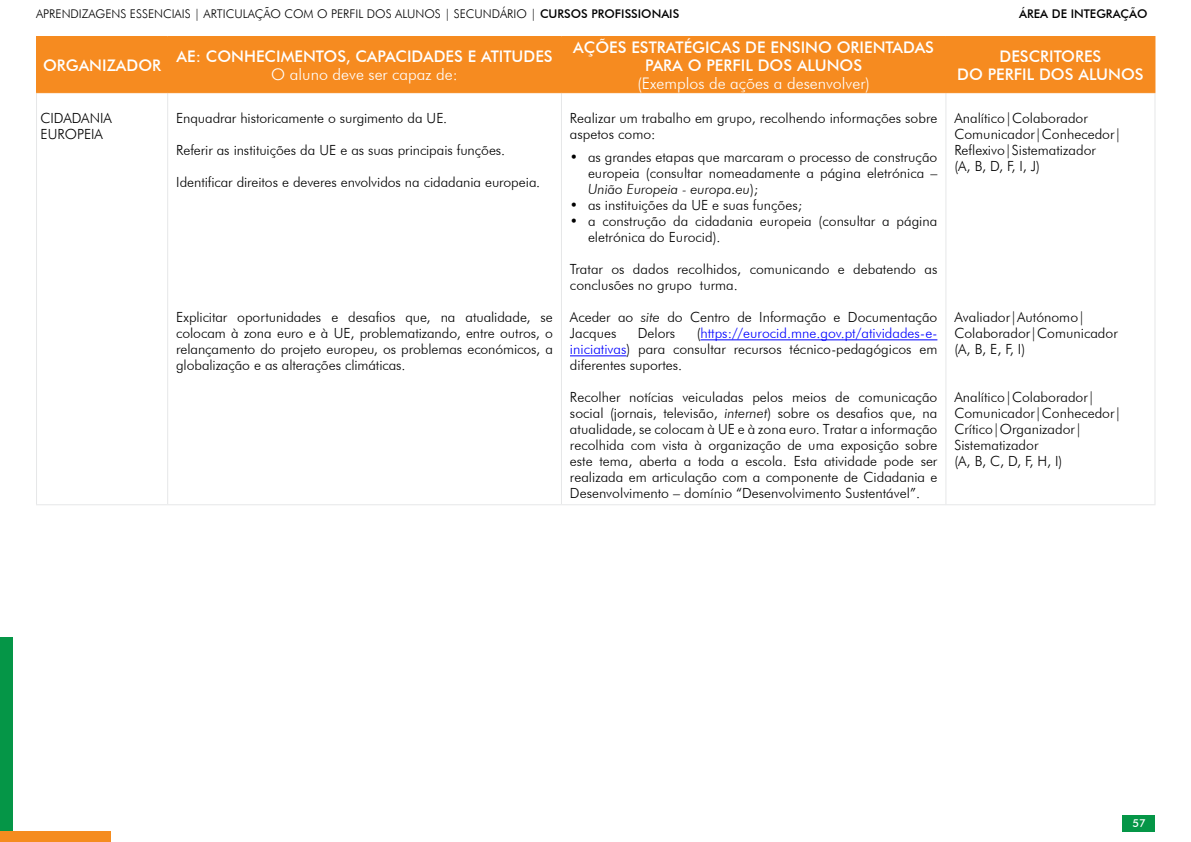
<style>
.page{position:relative;width:1191px;height:842px;background:#fff}
.page>*{position:absolute;margin:0;border:0;box-sizing:border-box;transform-origin:0 0}
.t1{font:500 16px/18px "Futura BT";color:#fff;text-align:center}
.t2{font:300 14px/16px "Futura BT";color:#000}
.t3{font:300 12px "Futura BT";color:#000}
.t4{font:500 12px "Futura BT";color:#000}
.t5{font:500 11px "Futura BT";color:#fff}
.s1{font-weight:500}
.s2{font-weight:300}
.s3{font-style:italic}
.s4{color:#00f}
</style>
<div class="page">
<div style="left:0;top:637px;width:12px;height:205px;background:#059647"></div>
<div style="left:0;top:831px;width:110px;height:11px;background:#f58c1f"></div>
<div style="left:1122px;top:815px;width:33px;height:16px;background:#059647"></div>
<div style="left:37px;top:37px;width:1117px;height:55px;background:#f68b20"></div>
<hr style="left:36px;top:93px;width:1px;height:411px;background:#e6e7e8">
<hr style="left:167px;top:93px;width:1px;height:411px;background:#e6e7e8">
<hr style="left:561px;top:93px;width:1px;height:411px;background:#e6e7e8">
<hr style="left:945px;top:93px;width:1px;height:411px;background:#e6e7e8">
<hr style="left:1154px;top:93px;width:1px;height:411px;background:#e6e7e8">
<hr style="left:36px;top:504px;width:132px;height:1px;background:#e6e7e8">
<hr style="left:168px;top:504px;width:393px;height:1px;background:#e6e7e8">
<hr style="left:561px;top:504px;width:385px;height:1px;background:#e6e7e8">
<hr style="left:946px;top:504px;width:209px;height:1px;background:#e6e7e8">
<hr style="left:36px;top:36px;width:132px;height:1px;background:#f68b20">
<hr style="left:36px;top:37px;width:1px;height:55px;background:#f68b20">
<hr style="left:168px;top:36px;width:393px;height:1px;background:#f68b20">
<hr style="left:167px;top:37px;width:1px;height:55px;background:#f68b20">
<hr style="left:561px;top:36px;width:385px;height:1px;background:#f68b20">
<hr style="left:561px;top:37px;width:1px;height:55px;background:#f68b20">
<hr style="left:946px;top:36px;width:209px;height:1px;background:#f68b20">
<hr style="left:945px;top:37px;width:1px;height:55px;background:#f68b20">
<hr style="left:1154px;top:37px;width:1px;height:55px;background:#f68b20">
<hr style="left:36px;top:92px;width:132px;height:1px;background:#f68b20">
<hr style="left:168px;top:92px;width:393px;height:1px;background:#f68b20">
<hr style="left:561px;top:92px;width:385px;height:1px;background:#f68b20">
<hr style="left:946px;top:92px;width:209px;height:1px;background:#f68b20">
<hr style="left:700px;top:340px;width:237px;height:1px;background:#00f">
<hr style="left:570px;top:356px;width:56px;height:1px;background:#00f">
<p class="t3" style="left:36px;top:7px;width:645px">APRENDIZAGENS ESSENCIAIS | ARTICULAÇÃO COM O PERFIL DOS ALUNOS | SECUNDÁRIO | <span class="s1">CURSOS PROFISSIONAIS</span></p>
<p class="t4" style="left:1019px;top:7px;width:130px">ÁREA DE INTEGRAÇÃO</p>
<p class="t1" style="left:43px;top:56px;width:120px">ORGANIZADOR</p>
<p class="t1" style="left:176px;top:47px;width:378px">AE: CONHECIMENTOS, CAPACIDADES E ATITUDES<br><span class="s2">O aluno deve ser capaz de:</span></p>
<p class="t1" style="left:573px;top:38px;width:362px">AÇÕES ESTRATÉGICAS DE ENSINO ORIENTADAS<br>PARA O PERFIL DOS ALUNOS<br><span class="s2">(Exemplos de ações a desenvolver)</span></p>
<p class="t1" style="left:957px;top:47px;width:188px">DESCRITORES<br>DO PERFIL DOS ALUNOS</p>
<p class="t2" style="left:40px;top:110px;width:73px">CIDADANIA<br>EUROPEIA</p>
<p class="t2" style="left:176px;top:110px;width:273px">Enquadrar historicamente o surgimento da UE.</p>
<p class="t2" style="left:176px;top:142px;width:330px">Referir as instituições da UE e as suas principais funções.</p>
<p class="t2" style="left:176px;top:174px;width:365px">Identificar direitos e deveres envolvidos na cidadania europeia.</p>
<p class="t2" style="left:570px;top:110px;width:369px">Realizar um trabalho em grupo, recolhendo informações sobre aspetos como:</p>
<p class="t2" style="left:588px;top:149px;width:351px">as grandes etapas que marcaram o processo de construção europeia (consultar nomeadamente a página eletrónica – <span class="s3">União Europeia - europa.eu</span>);<br>as instituições da UE e suas funções;<br>a construção da cidadania europeia (consultar a página eletrónica do Eurocid).</p>
<p class="t2" style="left:570px;top:261px;width:369px">Tratar os dados recolhidos, comunicando e debatendo as conclusões no grupo turma.</p>
<p class="t2" style="left:570px;top:309px;width:369px">Aceder ao <span class="s3">site</span> do Centro de Informação e Documentação<br>Jacques</p>
<p class="t2" style="left:954px;top:110px;width:169px">Analítico|Colaborador<br>Comunicador|Conhecedor|<br>Reflexivo|Sistematizador<br>(A, B, D, F, I, J)</p>
<p class="t2" style="left:570px;top:149px;width:10px">•</p>
<p class="t2" style="left:570px;top:197px;width:10px">• •</p>
<p class="t2" style="left:176px;top:309px;width:378px;text-align:justify">Explicitar oportunidades e desafios que, na atualidade, se colocam à zona euro e à UE, problematizando, entre outros, o relançamento do projeto europeu, os problemas económicos, a globalização e as alterações climáticas.</p>
<p class="t2" style="left:954px;top:309px;width:165px">Avaliador|Autónomo|<br>Colaborador|Comunicador (A, B, E, F, I)</p>
<p class="t2" style="left:954px;top:389px;width:169px">Analítico|Colaborador|<br>Comunicador|Conhecedor|<br>Crítico|Organizador|<br>Sistematizador<br>(A, B, C, D, F, H, I)</p>
<p class="t2" style="left:570px;top:325px;width:369px;text-align:justify;text-indent:127px">(<span class="s4">https://eurocid.mne.gov.pt/atividades-e&shy;iniciativas</span>) para consultar recursos técnico-pedagógicos em diferentes suportes.</p>
<p class="t2" style="left:570px;top:389px;width:369px;text-align:justify">Recolher notícias veiculadas pelos meios de comunicação social (jornais, televisão, <span class="s3">internet</span>) sobre os desafios que, na atualidade, se colocam à UE e à zona euro. Tratar a informação recolhida com vista à organização de uma exposição sobre este tema, aberta a toda a escola. Esta atividade pode ser realizada em articulação com a componente de Cidadania e Desenvolvimento – domínio “Desenvolvimento Sustentável”.</p>
<p class="t2" style="left:638px;top:325px;width:39px">Delors</p>
<p class="t5" style="left:1132px;top:817px;width:15px">57</p>
</div>
